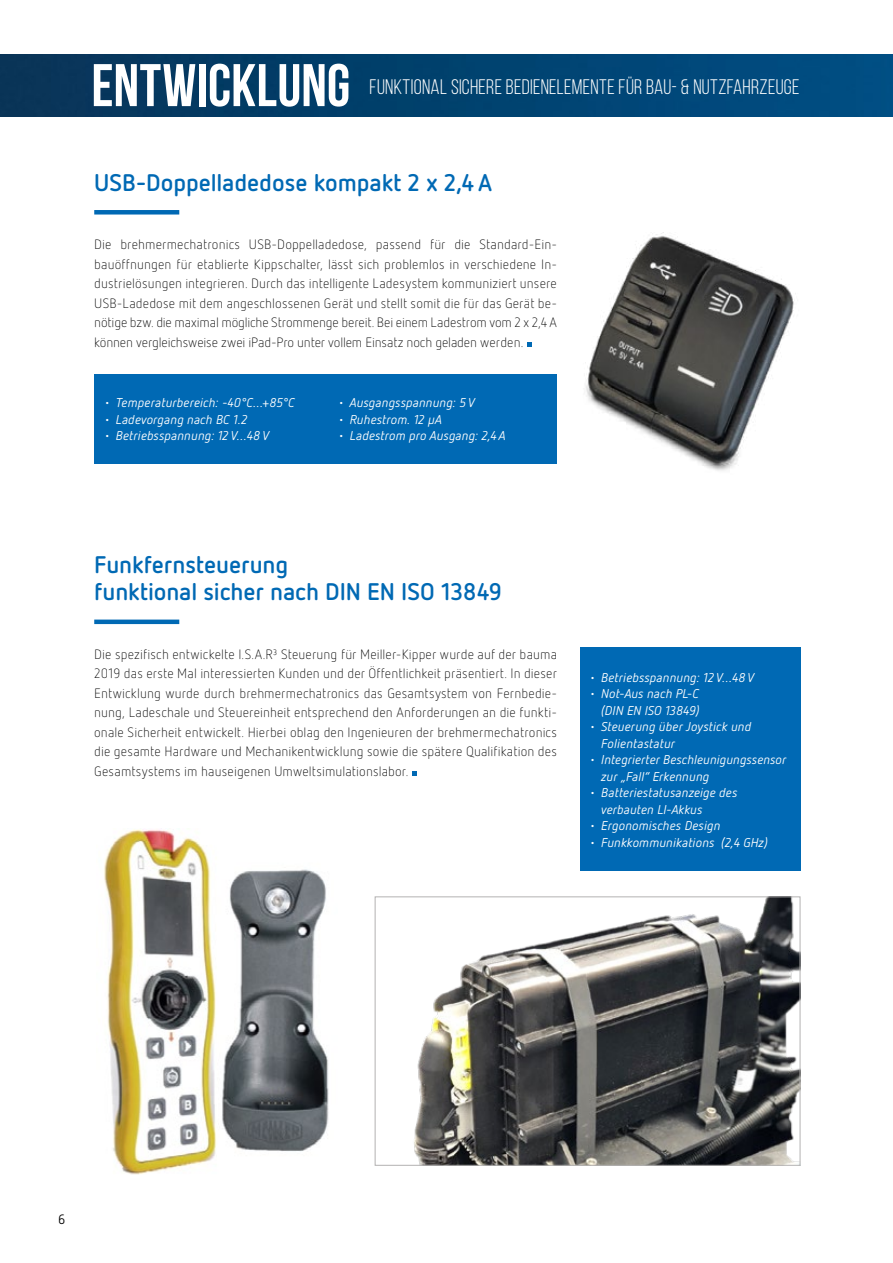
<style>
.page{position:relative;width:893px;height:1263px;background:#fff}
.page>*{position:absolute;margin:0;border:0;box-sizing:border-box;transform-origin:0 0}
.t1{font:700 60px "Bebas Neue";letter-spacing:.005em;color:#fff}
.t2{font:700 24px/27px "Netto Pro";letter-spacing:-.005em;color:#0069b4}
.t3{font:21px "Bebas Neue";letter-spacing:.015em;color:#fff}
.t4{font:300 13.5px/19.5px "Netto Pro";letter-spacing:.005em;color:#000;text-align:justify}
.t5{font:13.5px "Netto Pro";color:#000}
.t6{font:italic 12.75px/16.5px "Netto Pro";letter-spacing:.005em;color:#fff}
</style>
<div class="page">
<img style="left:0;top:54px;width:893px;height:62px">
<svg style="left:412px;top:771px;width:4px;height:5px"></svg>
<hr style="left:94px;top:620px;width:85px;height:4px;background:#0069b4">
<div style="left:94px;top:210px;width:85px;height:5px;background:#0069b4"></div>
<svg style="left:527px;top:342px;width:4px;height:4px"></svg>
<img style="left:585px;top:232px;width:211px;height:239px">
<div style="left:95px;top:374px;width:462px;height:90px;background:#0069b4"></div>
<img style="left:104px;top:829px;width:225px;height:346px">
<img style="left:414px;top:898px;width:384px;height:266px">
<div style="left:375px;top:896px;width:425px;height:270px;border:1px solid #b3b2b2"></div>
<div style="left:580px;top:647px;width:220px;height:224px;background:#0069b4"></div>
<h1 class="t1" style="left:91px;top:52px;width:260px">ENTWICKLUNG</h1>
<h3 class="t3" style="left:370px;top:76px;width:431px">FUNKTIONAL SICHERE BEDIENELEMENTE FÜR BAU- &amp; NUTZFAHRZEUGE</h3>
<h2 class="t2" style="left:94px;top:167px;width:400px">USB-Doppelladedose kompakt 2 x 2,4 A</h2>
<p class="t4" style="left:94px;top:234px;width:464px">Die brehmermechatronics USB-Doppelladedose, passend für die Standard-Ein&shy;bauöffnungen für etablierte Kippschalter, lässt sich problemlos in verschiedene In&shy;dustrielösungen integrieren. Durch das intelligente Ladesystem kommuniziert unsere USB-Ladedose mit dem angeschlossenen Gerät und stellt somit die für das Gerät be&shy;nötige bzw. die maximal mögliche Strommenge bereit. Bei einem Ladestrom vom 2 x 2,4 A können vergleichsweise zwei iPad-Pro unter vollem Einsatz noch geladen werden.</p>
<p class="t6" style="left:104px;top:394px;width:192px">• Temperaturbereich: -40°C…+85°C</p>
<p class="t6" style="left:104px;top:411px;width:145px">• Ladevorgang nach BC 1.2</p>
<p class="t6" style="left:104px;top:427px;width:167px">• Betriebsspannung: 12 V…48 V</p>
<p class="t6" style="left:338px;top:394px;width:138px">• Ausgangsspannung: 5 V</p>
<p class="t6" style="left:338px;top:411px;width:105px">• Ruhestrom. 12 μA</p>
<p class="t6" style="left:338px;top:427px;width:169px">• Ladestrom pro Ausgang: 2,4 A</p>
<h2 class="t2" style="left:94px;top:550px;width:409px">Funkfernsteuerung<br>funktional sicher nach DIN EN ISO 13849</h2>
<p class="t4" style="left:94px;top:644px;width:464px">Die spezifisch entwickelte I.S.A.R³ Steuerung für Meiller-Kipper wurde auf der bauma 2019 das erste Mal interessierten Kunden und der Öffentlichkeit präsentiert. In dieser Entwicklung wurde durch brehmermechatronics das Gesamtsystem von Fernbedie&shy;nung, Ladeschale und Steuereinheit entsprechend den Anforderungen an die funkti&shy;onale Sicherheit entwickelt. Hierbei oblag den Ingenieuren der brehmermechatronics die gesamte Hardware und Mechanikentwicklung sowie die spätere Qualifikation des Gesamtsystems im hauseigenen Umweltsimulationslabor.</p>
<p class="t6" style="left:589px;top:668px;width:166px">• Betriebsspannung: 12 V…48 V</p>
<p class="t6" style="left:589px;top:685px;width:112px;text-align:right">• Not-Aus nach PL-C (DIN EN ISO 13849)</p>
<p class="t6" style="left:601px;top:718px;width:152px;text-indent:-12px">• Steuerung über Joystick und<br>Folientastatur</p>
<p class="t6" style="left:601px;top:751px;width:186px;text-indent:-12px">• Integrierter Beschleunigungssensor zur „Fall“ Erkennung</p>
<p class="t6" style="left:601px;top:784px;width:138px;text-indent:-12px">• Batteriestatusanzeige des verbauten LI-Akkus</p>
<p class="t6" style="left:589px;top:817px;width:133px">• Ergonomisches Design</p>
<p class="t6" style="left:589px;top:833px;width:180px">• Funkkommunikations (2,4 GHz)</p>
<p class="t5" style="left:58px;top:1211px;width:9px">6</p>
</div>
